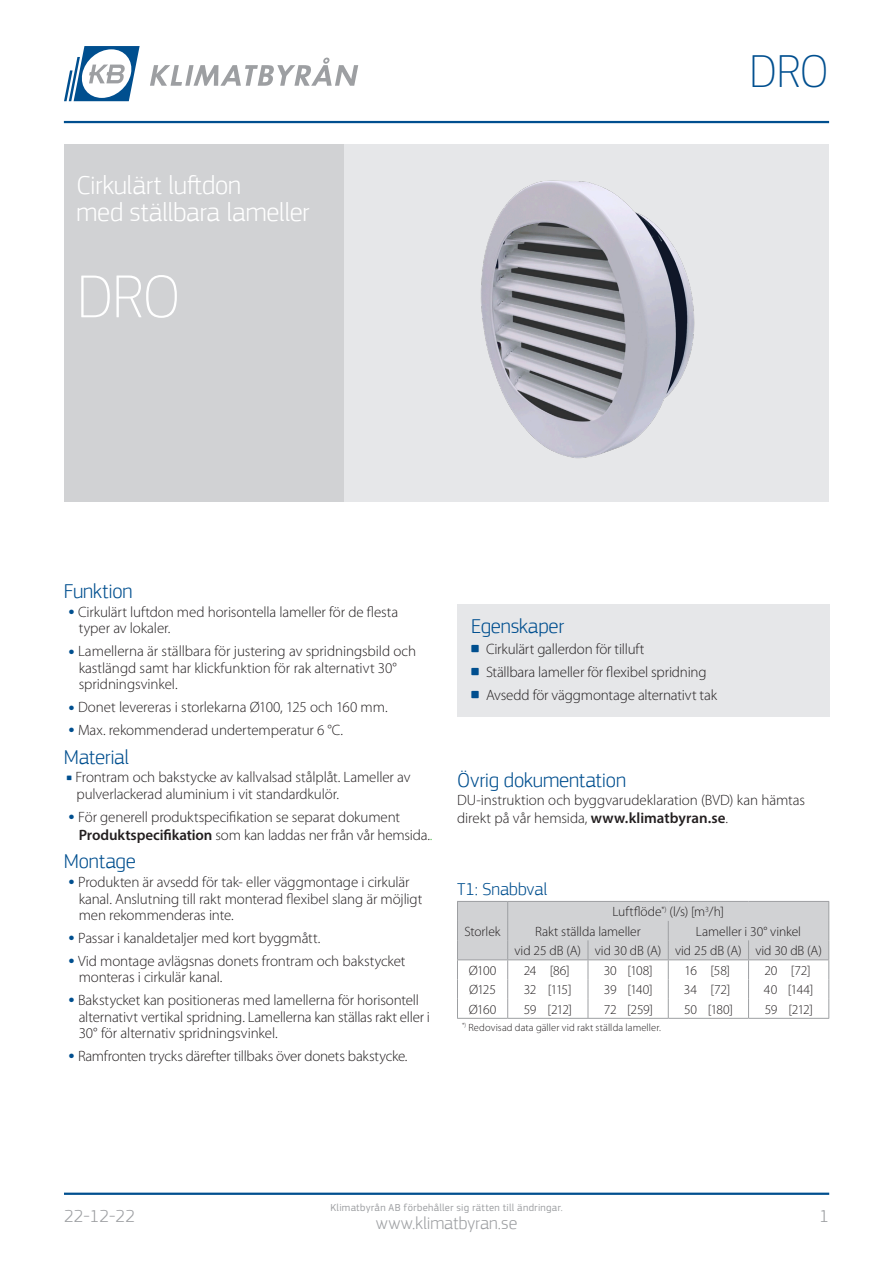
<style>
.page{position:relative;width:893px;height:1263px;background:#fff}
.page>*{position:absolute;margin:0;border:0;box-sizing:border-box;transform-origin:0 0}
.t1{font:100 63px "PF Square Sans Pro";color:#fff}
.t2{font:100 48px "PF Square Sans Pro";color:#004f8f}
.t3{font:300 27px/27px "PF Square Sans Pro";letter-spacing:-.01em;color:#fff}
.Header_14pt_Blue_-_S{font:300 21px "PF Square Sans Pro";letter-spacing:-.01em;color:#004f8f}
.t4{font:300 18px "PF Square Sans Pro";letter-spacing:-.005em;color:#9d9fa2}
.Header_12pt_Blue_-_L{font:300 18px "PF Square Sans Pro";letter-spacing:-.005em;color:#004f8f}
.Text_Body_-_MyriadPr{font:300 15px/16.5px "Myriad Pro";letter-spacing:-.01em;color:#231f20}
.Table_text_-_Centere{font:300 13.5px "Myriad Pro";letter-spacing:-.005em;color:#231f20}
.t5{font:10.5px "PF Square Sans Pro";letter-spacing:.025em;color:#9d9fa2}
.Special_Text_-_Comme{font:300 10.5px "Myriad Pro";letter-spacing:.01em;color:#231f20}
.s1{font-weight:600}
.s2{color:#4cb848}
</style>
<div class="page">
<div style="left:64px;top:145px;width:280px;height:357px;background:#d1d2d4"></div>
<div style="left:344px;top:145px;width:485px;height:357px;background:#e6e7e9"></div>
<hr style="left:64px;top:121px;width:765px;height:2px;background:#004f8f">
<hr style="left:64px;top:1192px;width:765px;height:3px;background:#004f8f">
<img style="left:481px;top:180px;width:214px;height:278px">
<div style="left:457px;top:604px;width:372px;height:113px;background:#e6e7e9"></div>
<svg style="left:457px;top:901px;width:372px;height:118px"></svg>
<svg style="left:150px;top:58px;width:208px;height:28px"></svg>
<svg style="left:64px;top:46px;width:76px;height:55px"></svg>
<h3 class="t3" style="left:77px;top:171px;width:235px">Cirkulärt luftdon<br>med ställbara lameller</h3>
<h1 class="t1" style="left:77px;top:260px;width:106px">DRO</h1>
<h2 class="t2" style="left:749px;top:43px;width:81px">DRO</h2>
<p class="Header_14pt_Blue_-_S" style="left:64px;top:579px;width:70px">Funktion</p>
<p class="Text_Body_-_MyriadPr" style="left:78px;top:604px;width:322px">Cirkulärt luftdon med horisontella lameller för de flesta typer av lokaler.</p>
<p class="Text_Body_-_MyriadPr" style="left:78px;top:643px;width:340px">Lamellerna är ställbara för justering av spridningsbild och kastlängd samt har klickfunktion för rak alternativt 30° spridningsvinkel.</p>
<p class="Text_Body_-_MyriadPr" style="left:78px;top:699px;width:311px">Donet levereras i storlekarna Ø100, 125 och 160 mm.</p>
<p class="Text_Body_-_MyriadPr" style="left:78px;top:722px;width:266px">Max. rekommenderad undertemperatur 6 °C.</p>
<p class="Header_14pt_Blue_-_S" style="left:64px;top:744px;width:67px">Material</p>
<p class="Text_Body_-_MyriadPr" style="left:75px;top:769px;width:337px">Frontram och bakstycke av kallvalsad stålplåt. Lameller av pulverlackerad aluminium i vit standardkulör.</p>
<p class="Text_Body_-_MyriadPr" style="left:78px;top:808px;width:356px;line-height:18px">För generell produktspecifikation se separat dokument<br><span class="s1">Produktspecifikation</span> som kan laddas ner från vår hemsida.<span class="s2">.</span></p>
<p class="Header_14pt_Blue_-_S" style="left:64px;top:849px;width:74px">Montage</p>
<p class="Text_Body_-_MyriadPr" style="left:78px;top:874px;width:346px">Produkten är avsedd för tak- eller väggmontage i cirkulär kanal. Anslutning till rakt monterad flexibel slang är möjligt men rekommenderas inte.</p>
<p class="Text_Body_-_MyriadPr" style="left:78px;top:929px;width:244px">Passar i kanaldetaljer med kort byggmått.</p>
<p class="Text_Body_-_MyriadPr" style="left:78px;top:952px;width:329px">Vid montage avlägsnas donets frontram och bakstycket monteras i cirkulär kanal.</p>
<p class="Text_Body_-_MyriadPr" style="left:78px;top:992px;width:353px">Bakstycket kan positioneras med lamellerna för horisontell alternativt vertikal spridning. Lamellerna kan ställas rakt eller i<br>30° för alternativ spridningsvinkel.</p>
<p class="Text_Body_-_MyriadPr" style="left:78px;top:1048px;width:331px">Ramfronten trycks därefter tillbaks över donets bakstycke.</p>
<p class="Header_14pt_Blue_-_S" style="left:471px;top:613px;width:95px">Egenskaper</p>
<p class="Text_Body_-_MyriadPr" style="left:486px;top:640px;width:160px">Cirkulärt gallerdon för tilluft</p>
<p class="Text_Body_-_MyriadPr" style="left:486px;top:663px;width:222px">Ställbara lameller för flexibel spridning</p>
<p class="Text_Body_-_MyriadPr" style="left:486px;top:687px;width:232px">Avsedd för väggmontage alternativt tak</p>
<p class="Header_14pt_Blue_-_S" style="left:457px;top:767px;width:170px">Övrig dokumentation</p>
<p class="Text_Body_-_MyriadPr" style="left:457px;top:790px;width:349px;line-height:18px">DU-instruktion och byggvarudeklaration (BVD) kan hämtas direkt på vår hemsida, <span class="s1">www.klimatbyran.se</span>.</p>
<p class="Header_12pt_Blue_-_L" style="left:457px;top:878px;width:92px">T1: Snabbval</p>
<p class="Table_text_-_Centere" style="left:465px;top:923px;width:38px">Storlek</p>
<p class="Table_text_-_Centere" style="left:612px;top:903px;width:113px">Luftflöde<sup>*)</sup> (l/s) [m<sup>3</sup>/h]</p>
<p class="Table_text_-_Centere" style="left:535px;top:923px;width:107px">Rakt ställda lameller</p>
<p class="Table_text_-_Centere" style="left:696px;top:923px;width:107px">Lameller i 30° vinkel</p>
<p class="Table_text_-_Centere" style="left:514px;top:942px;width:68px">vid 25 dB (A)</p>
<p class="Table_text_-_Centere" style="left:595px;top:942px;width:68px">vid 30 dB (A)</p>
<p class="Table_text_-_Centere" style="left:675px;top:942px;width:68px">vid 25 dB (A)</p>
<p class="Table_text_-_Centere" style="left:755px;top:942px;width:68px">vid 30 dB (A)</p>
<p class="Table_text_-_Centere" style="left:469px;top:962px;width:29px">Ø100</p>
<p class="Table_text_-_Centere" style="left:524px;top:962px;width:47px">24 [86]</p>
<p class="Table_text_-_Centere" style="left:604px;top:962px;width:51px">30 [108]</p>
<p class="Table_text_-_Centere" style="left:685px;top:962px;width:47px">16 [58]</p>
<p class="Table_text_-_Centere" style="left:764px;top:962px;width:48px">20 [72]</p>
<p class="Table_text_-_Centere" style="left:469px;top:981px;width:28px">Ø125</p>
<p class="Table_text_-_Centere" style="left:524px;top:981px;width:49px">32 [115]</p>
<p class="Table_text_-_Centere" style="left:604px;top:981px;width:50px">39 [140]</p>
<p class="Table_text_-_Centere" style="left:684px;top:981px;width:48px">34 [72]</p>
<p class="Table_text_-_Centere" style="left:764px;top:981px;width:51px">40 [144]</p>
<p class="Table_text_-_Centere" style="left:469px;top:1001px;width:29px">Ø160</p>
<p class="Table_text_-_Centere" style="left:524px;top:1001px;width:50px">59 [212]</p>
<p class="Table_text_-_Centere" style="left:604px;top:1001px;width:51px">72 [259]</p>
<p class="Table_text_-_Centere" style="left:684px;top:1001px;width:50px">50 [180]</p>
<p class="Table_text_-_Centere" style="left:765px;top:1001px;width:50px">59 [212]</p>
<p class="Special_Text_-_Comme" style="left:462px;top:1021px;width:200px"><sup>*)</sup> Redovisad data gäller vid rakt ställda lameller.</p>
<p class="t5" style="left:330px;top:1201px;width:234px">Klimatbyrån AB förbehåller sig rätten till ändringar.</p>
<p class="t4" style="left:376px;top:1213px;width:143px">www.klimatbyran.se</p>
<p class="t4" style="left:64px;top:1206px;width:73px">22-12-22</p>
<p class="t4" style="left:819px;top:1206px;width:11px">1</p>
</div>
